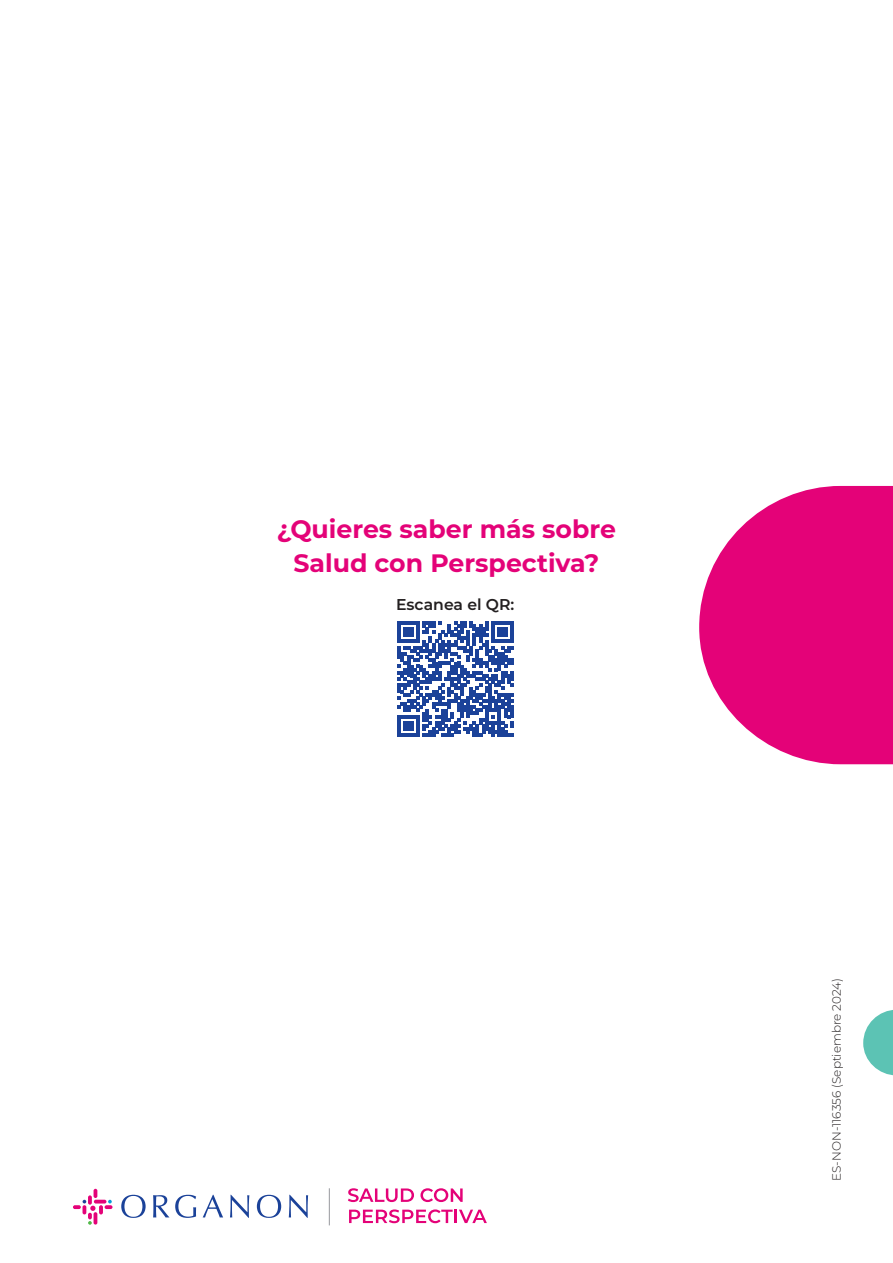
<style>
.page{position:relative;width:893px;height:1263px;background:#fff}
.page>*{position:absolute;margin:0;border:0;box-sizing:border-box;transform-origin:0 0}
.Titulo_2{font:700 25.2px/34.5px "Montserrat";color:#e40278;text-align:center}
.cuerpo_1{font:600 15.6px "Montserrat";color:#231f20}
.cuerpo_1-2{font:300 12px "Montserrat";color:#231f20}
</style>
<div class="page">
<svg style="left:699px;top:486px;width:194px;height:278px;fill:#e40278"></svg>
<svg style="left:863px;top:1010px;width:30px;height:65px"></svg>
<svg style="left:121px;top:1195px;width:25px;height:23px"></svg>
<svg style="left:153px;top:1195px;width:16px;height:22px"></svg>
<svg style="left:175px;top:1195px;width:21px;height:23px"></svg>
<svg style="left:203px;top:1195px;width:20px;height:22px"></svg>
<svg style="left:230px;top:1195px;width:19px;height:23px"></svg>
<svg style="left:257px;top:1195px;width:24px;height:23px"></svg>
<svg style="left:289px;top:1195px;width:19px;height:23px"></svg>
<svg style="left:73px;top:1189px;width:39px;height:36px"></svg>
<hr style="left:329px;top:1188px;width:1px;height:37px;background:#97989d">
<svg style="left:348px;top:1188px;width:66px;height:14px"></svg>
<svg style="left:420px;top:1188px;width:43px;height:14px"></svg>
<svg style="left:349px;top:1209px;width:138px;height:14px"></svg>
<svg style="left:398px;top:621px;width:115px;height:116px"></svg>
<p class="Titulo_2" style="left:277px;top:510px;width:341px">¿Quieres saber más sobre<br>Salud con Perspectiva?</p>
<p class="cuerpo_1" style="left:396px;top:593px;width:120px">Escanea el QR:</p>
<p class="cuerpo_1-2" style="left:828px;top:1181px;width:205px;rotate:-90deg">ES-NON-116356 (Septiembre 2024)</p>
</div>
